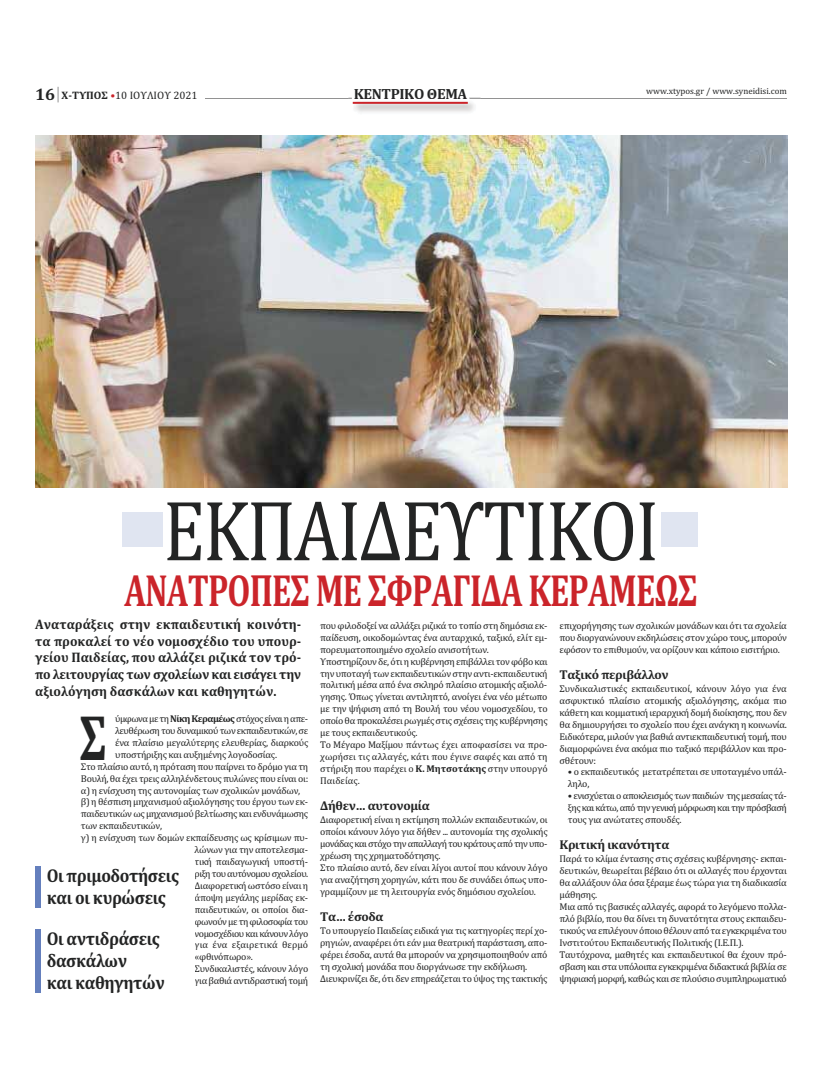
<style>
.page{position:relative;width:822px;height:1077px;background:#fff}
.page>*{position:absolute;margin:0;border:0;box-sizing:border-box;transform-origin:0 0}
.t1{font:86.7px "Cambria";letter-spacing:-.025em;color:#232424;scale:.84 1}
.t2{font:700 65px "Cambria";color:#232424;scale:.71 1}
.t3{font:700 45.7px "Cambria";letter-spacing:-.025em;color:#cb242a;scale:.73 1}
.t4{font:700 18.9px/22px "Cambria";letter-spacing:-.025em;color:#232424;scale:.9 1}
.t5{font:700 14.9px "Cambria";letter-spacing:-.025em;color:#262425}
.t6{font:700 13.9px/16.7px "Cambria";color:#232424;text-align:justify;scale:.95 1}
.t7{font:700 12.9px "Cambria";letter-spacing:-.025em;color:#232424}
.t8{font:10.9px "Cambria";color:#232424}
.t9{font:9.9px/11.9px "Cambria";letter-spacing:-.025em;color:#232424}
.t10{font:9.9px "Cambria";letter-spacing:-.045em;color:#232424}
.t11{font:9.9px "Cambria";letter-spacing:-.055em;color:#232424}
.t12{font:9.9px "Cambria";letter-spacing:-.05em;color:#232424}
.t13{font:9.9px "Cambria";letter-spacing:.01em;color:#232424}
.t14{font:8.9px "Cambria";color:#232424}
.s1{font-weight:700;font-size:16.9px}
.s2{font-weight:700}
.s3{color:#cb242a}
</style>
<div class="page">
<img style="left:35px;top:136px;width:752px;height:351px">
<div style="left:35px;top:929px;width:6px;height:64px;background:#647fbd"></div>
<div style="left:35px;top:866px;width:6px;height:42px;background:#647fbd"></div>
<hr style="left:205px;top:98px;width:582px;height:1px;background:#929292">
<img style="left:351px;top:98px;width:130px;height:15px">
<img style="left:352px;top:98px;width:117px;height:3px">
<svg style="left:354px;top:98px;width:113px;height:1px"></svg>
<hr style="left:353px;top:102px;width:115px;height:2px;background:#cb242a">
<svg style="left:58px;top:87px;width:1px;height:15px"></svg>
<div style="left:123px;top:513px;width:575px;height:34px;background:#e0e5f1"></div>
<div style="left:163px;top:493px;width:498px;height:85px;background:#fff"></div>
<p class="t8" style="left:35px;top:91px;width:164px"><span class="s1">16</span> <span class="s2">Χ‑ΤΥΠΟΣ</span> <span class="s3">•</span>10 ΙΟΥΛΙΟΥ 2021</p>
<h3 class="t5" style="left:354px;top:88px;width:115px">ΚΕΝΤΡΙΚΟ ΘΕΜΑ</h3>
<p class="t14" style="left:646px;top:88px;width:142px">www.xtypos.gr / www.syneidisi.com</p>
<h1 class="t1" style="left:163px;top:500px;width:592px">ΕΚΠΑΙΔΕΥΤΙΚΟΙ</h1>
<h3 class="t3" style="left:124px;top:574px;width:787px">ΑΝΑΤΡΟΠΕΣ ΜΕ ΣΦΡΑΓΙΔΑ ΚΕΡΑΜΕΩΣ</h3>
<h3 class="t6" style="left:35px;top:617px;width:282px">Αναταράξεις στην εκπαιδευτική κοινότη‑ τα προκαλεί το νέο νομοσχέδιο του υπουρ‑ γείου Παιδείας, που αλλάζει ριζικά τον τρό‑ πο λειτουργίας των σχολείων και εισάγει την αξιολόγηση δασκάλων και καθηγητών.</h3>
<p class="t11" style="left:115px;top:715px;width:194px">ύμφωνα με τη <span class="s2">Νίκη Κεραμέως</span> στόχος είναι η απε‐</p>
<p class="t10" style="left:115px;top:727px;width:195px">λευθέρωση του δυναμικού των εκπαιδευτικών, σε</p>
<p class="t9" style="left:115px;top:738px;width:195px">ένα πλαίσιο μεγαλύτερης ελευθερίας, διαρκούς</p>
<p class="t9" style="left:115px;top:749px;width:163px">υποστήριξης και αυξημένης λογοδοσίας.</p>
<p class="t9" style="left:81px;top:761px;width:229px">Στο πλαίσιο αυτό, η πρόταση που παίρνει το δρόμο για τη</p>
<p class="t9" style="left:81px;top:773px;width:229px">Βουλή, θα έχει τρεις αλληλένδετους πυλώνες που είναι οι:</p>
<p class="t9" style="left:81px;top:785px;width:221px">α) η ενίσχυση της αυτονομίας των σχολικών μονάδων,</p>
<p class="t9" style="left:81px;top:797px;width:229px">β) η θέσπιση μηχανισμού αξιολόγησης του έργου των εκ‐</p>
<p class="t9" style="left:81px;top:809px;width:229px">παιδευτικών ως μηχανισμού βελτίωσης και ενδυνάμωσης</p>
<p class="t9" style="left:81px;top:821px;width:83px">των εκπαιδευτικών,</p>
<p class="t9" style="left:81px;top:833px;width:229px">γ) η ενίσχυση των δομών εκπαίδευσης ως κρίσιμων πυ‐</p>
<p class="t9" style="left:195px;top:845px;width:115px">λώνων για την αποτελεσμα‐</p>
<p class="t9" style="left:195px;top:857px;width:115px">τική παιδαγωγική υποστή‐</p>
<p class="t12" style="left:195px;top:870px;width:115px">ριξη του αυτόνομου σχολείου.</p>
<p class="t9" style="left:195px;top:881px;width:115px">Διαφορετική ωστόσο είναι η</p>
<p class="t9" style="left:195px;top:892px;width:115px">άποψη μεγάλης μερίδας εκ‐</p>
<p class="t9" style="left:195px;top:904px;width:115px">παιδευτικών, οι οποίοι δια‐</p>
<p class="t10" style="left:195px;top:918px;width:115px">φωνούν με τη φιλοσοφία του</p>
<p class="t10" style="left:195px;top:930px;width:115px">νομοσχέδιου και κάνουν λόγο</p>
<p class="t13" style="left:195px;top:942px;width:115px">για ένα εξαιρετικά θερμό</p>
<p class="t9" style="left:195px;top:952px;width:60px">«φθινόπωρο».</p>
<p class="t9" style="left:195px;top:964px;width:115px">Συνδικαλιστές, κάνουν λόγο</p>
<p class="t9" style="left:195px;top:976px;width:115px">για βαθιά αντιδραστική τομή</p>
<h2 class="t2" style="left:80px;top:715px;width:40px">Σ</h2>
<h3 class="t4" style="left:47px;top:866px;width:149px">Οι πριμοδοτήσεις και οι κυρώσεις</h3>
<h3 class="t4" style="left:47px;top:929px;width:133px">Οι αντιδράσεις δασκάλων<br>και καθηγητών</h3>
<p class="t9" style="left:320px;top:621px;width:229px">που φιλοδοξεί να αλλάξει ριζικά το τοπίο στη δημόσια εκ‐ παίδευση, οικοδομώντας ένα αυταρχικό, ταξικό, ελίτ εμ‐ πορευματοποιημένο σχολείο ανισοτήτων.<br>Υποστηρίζουν δε, ότι η κυβέρνηση επιβάλλει τον φόβο και την υποταγή των εκπαιδευτικών στην αντι‐εκπαιδευτική πολιτική μέσα από ένα σκληρό πλαίσιο ατομικής αξιολό‐ γησης. Όπως γίνεται αντιληπτό, ανοίγει ένα νέο μέτωπο με την ψήφιση από τη Βουλή του νέου νομοσχεδίου, το οποίο θα προκαλέσει ρωγμές στις σχέσεις της κυβέρνησης με τους εκπαιδευτικούς.<br>Το Μέγαρο Μαξίμου πάντως έχει αποφασίσει να προ‐ χωρήσει τις αλλαγές, κάτι που έγινε σαφές και από τη στήριξη που παρέχει ο <span class="s2">Κ. Μητσοτάκης</span> στην υπουργό Παιδείας.</p>
<h3 class="t7" style="left:320px;top:801px;width:111px">Δήθεν… αυτονομία</h3>
<p class="t9" style="left:320px;top:815px;width:229px">Διαφορετική είναι η εκτίμηση πολλών εκπαιδευτικών, οι οποίοι κάνουν λόγο για δήθεν ... αυτονομία της σχολικής μονάδας και στόχο την απαλλαγή του κράτους από την υπο‐ χρέωση της χρηματοδότησης.<br>Στο πλαίσιο αυτό, δεν είναι λίγοι αυτοί που κάνουν λόγο για αναζήτηση χορηγών, κάτι που δε συνάδει όπως υπο‐ γραμμίζουν με τη λειτουργία ενός δημόσιου σχολείου.</p>
<h3 class="t7" style="left:320px;top:912px;width:65px">Τα… έσοδα</h3>
<p class="t9" style="left:320px;top:926px;width:229px">Το υπουργείο Παιδείας ειδικά για τις κατηγορίες περί χο‐ ρηγιών, αναφέρει ότι εάν μια θεατρική παράσταση, απο‐ φέρει έσοδα, αυτά θα μπορούν να χρησιμοποιηθούν από τη σχολική μονάδα που διοργάνωσε την εκδήλωση.<br>Διευκρινίζει δε, ότι δεν επηρεάζεται το ύψος της τακτικής</p>
<p class="t9" style="left:560px;top:621px;width:229px;text-align:justify">επιχορήγησης των σχολικών μονάδων και ότι τα σχολεία που διοργανώνουν εκδηλώσεις στον χώρο τους, μπορούν εφόσον το επιθυμούν, να ορίζουν και κάποιο εισιτήριο.</p>
<h3 class="t7" style="left:560px;top:670px;width:111px">Ταξικό περιβάλλον</h3>
<p class="t9" style="left:560px;top:684px;width:229px;text-align:justify">Συνδικαλιστικές εκπαιδευτικοί, κάνουν λόγο για ένα ασφυκτικό πλαίσιο ατομικής αξιολόγησης, ακόμα πιο κάθετη και κομματική ιεραρχική δομή διοίκησης, που δεν θα δημιουργήσει το σχολείο που έχει ανάγκη η κοινωνία.<br>Ειδικότερα, μιλούν για βαθιά αντιεκπαιδευτική τομή, που διαμορφώνει ένα ακόμα πιο ταξικό περιβάλλον και προ‐ σθέτουν:</p>
<p class="t9" style="left:568px;top:767px;width:220px">• ο εκπαιδευτικός μετατρέπεται σε υποταγμένο υπάλ‐ ληλο,</p>
<p class="t9" style="left:568px;top:791px;width:220px;text-align:justify">• ενισχύεται ο αποκλεισμός των παιδιών της μεσαίας τά‐ ξης και κάτω, από την γενική μόρφωση και την πρόσβασή τους για ανώτατες σπουδές.</p>
<h3 class="t7" style="left:560px;top:840px;width:111px">Κριτική ικανότητα</h3>
<p class="t9" style="left:560px;top:854px;width:229px">Παρά το κλίμα έντασης στις σχέσεις κυβέρνησης‐ εκπαι‐ δευτικών, θεωρείται βέβαιο ότι οι αλλαγές που έρχονται θα αλλάξουν όλα όσα ξέραμε έως τώρα για τη διαδικασία μάθησης.<br>Μια από τις βασικές αλλαγές, αφορά το λεγόμενο πολλα‐ πλό βιβλίο, που θα δίνει τη δυνατότητα στους εκπαιδευ‐ τικούς να επιλέγουν όποιο θέλουν από τα εγκεκριμένα του Ινστιτούτου Εκπαιδευτικής Πολιτικής (Ι.Ε.Π.).<br>Ταυτόχρονα, μαθητές και εκπαιδευτικοί θα έχουν πρό‐ σβαση και στα υπόλοιπα εγκεκριμένα διδακτικά βιβλία σε ψηφιακή μορφή, καθώς και σε πλούσιο συμπληρωματικό</p>
</div>
